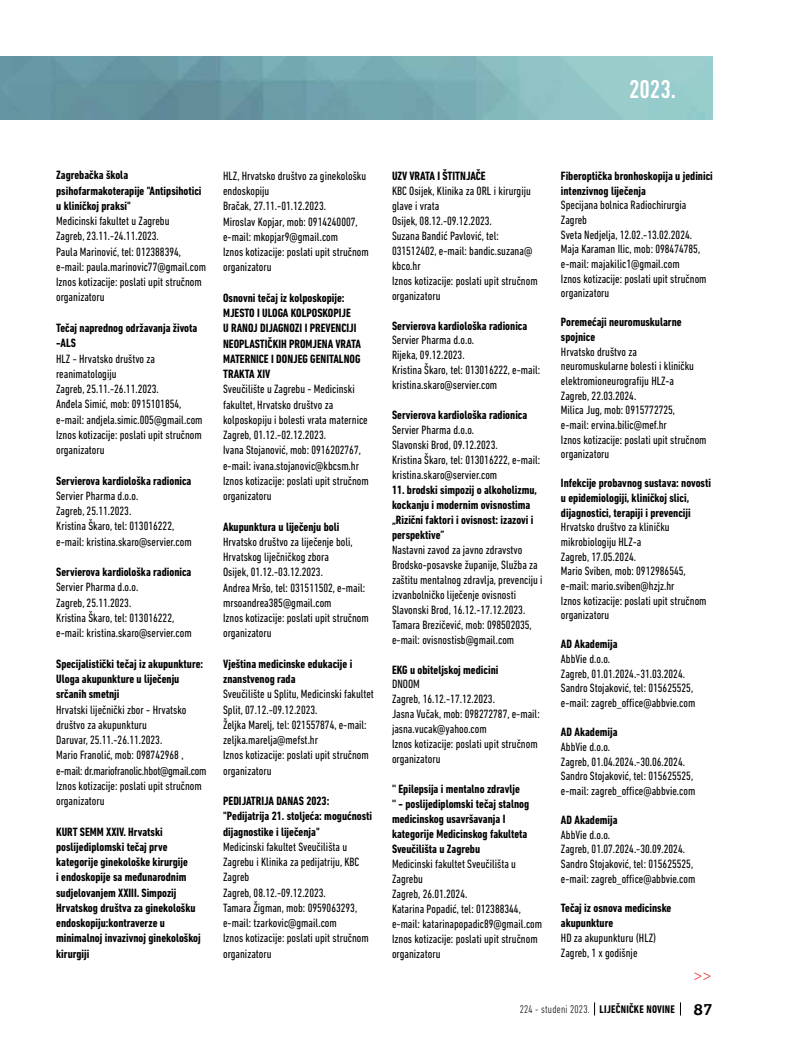
<style>
.page{position:relative;width:798px;height:1046px;background:#fff}
.page>*{position:absolute;margin:0;border:0;box-sizing:border-box;transform-origin:0 0}
.t1{font:500 condensed 26.25px "DIN Next LT Pro";color:#fff}
.t2{font:italic 15px "Minion Pro";color:#ed1d24}
.t3{font:condensed 12.25px/15.2px "DIN Next LT Pro";color:#000}
.t4{font:700 condensed 12.25px/15.2px "DIN Next LT Pro";color:#000}
.t5{font:300 condensed 11.25px "DIN Next LT Pro";letter-spacing:.02em;color:#000}
.s1{font-weight:700}
.s2{font-family:"PF Agora Slab Pro";font-weight:700;font-stretch:normal;font-size:16.25px}
</style>
<div class="page">
<svg style="left:680px;top:1002px;width:1px;height:13px"></svg>
<svg style="left:594px;top:1002px;width:1px;height:13px"></svg>
<svg style="left:0;top:57px;width:712px;height:63px"></svg>
<h1 class="t1" style="left:628px;top:74px;width:48px">2023.</h1>
<p class="t4" style="left:56px;top:168px;width:147px">Zagrebačka škola psihofarmakoterapije "Antipsihotici u kliničkoj praksi"</p>
<p class="t3" style="left:56px;top:213px;width:151px">Medicinski fakultet u Zagrebu<br>Zagreb, 23.11.-24.11.2023.<br>Paula Marinović, tel: 012388394, e-mail: paula.marinovic77@gmail.com<br>Iznos kotizacije: poslati upit stručnom organizatoru</p>
<p class="t4" style="left:56px;top:320px;width:142px">Tečaj naprednog održavanja života -ALS</p>
<p class="t3" style="left:56px;top:350px;width:148px">HLZ - Hrvatsko društvo za reanimatologiju<br>Zagreb, 25.11.-26.11.2023.<br>Anđela Simić, mob: 0915101854, e-mail: andjela.simic.005@gmail.com<br>Iznos kotizacije: poslati upit stručnom organizatoru</p>
<p class="t4" style="left:56px;top:473px;width:137px">Servierova kardiološka radionica</p>
<p class="t3" style="left:56px;top:488px;width:137px">Servier Pharma d.o.o.<br>Zagreb, 25.11.2023.<br>Kristina Škaro, tel: 013016222, e-mail: kristina.skaro@servier.com</p>
<p class="t4" style="left:56px;top:564px;width:137px">Servierova kardiološka radionica</p>
<p class="t3" style="left:56px;top:579px;width:137px">Servier Pharma d.o.o.<br>Zagreb, 25.11.2023.<br>Kristina Škaro, tel: 013016222, e-mail: kristina.skaro@servier.com</p>
<p class="t4" style="left:56px;top:655px;width:148px">Specijalistički tečaj iz akupunkture:<br>Uloga akupunkture u liječenju srčanih smetnji</p>
<p class="t3" style="left:56px;top:701px;width:152px">Hrvatski liječnički zbor - Hrvatsko društvo za akupunkturu<br>Daruvar, 25.11.-26.11.2023.<br>Mario Franolić, mob: 098742968 , e-mail: dr.mariofranolic.hbot@gmail.com<br>Iznos kotizacije: poslati upit stručnom organizatoru</p>
<p class="t4" style="left:56px;top:823px;width:146px">KURT SEMM XXIV. Hrvatski poslijediplomski tečaj prve kategorije ginekološke kirurgije<br>i endoskopije sa međunarodnim sudjelovanjem XXIII. Simpozij<br>Hrvatskog društva za ginekološku endoskopiju:kontraverze u minimalnoj invazivnoj ginekološkoj kirurgiji</p>
<p class="t3" style="left:223px;top:168px;width:147px">HLZ, Hrvatsko društvo za ginekološku endoskopiju<br>Bračak, 27.11.-01.12.2023.<br>Miroslav Kopjar, mob: 0914240007, e-mail: mkopjar9@gmail.com<br>Iznos kotizacije: poslati upit stručnom organizatoru</p>
<p class="t4" style="left:223px;top:290px;width:139px">Osnovni tečaj iz kolposkopije:<br>MJESTO I ULOGA KOLPOSKOPIJE<br>U RANOJ DIJAGNOZI I PREVENCIJI<br>NEOPLASTIČKIH PROMJENA VRATA<br>MATERNICE I DONJEG GENITALNOG<br>TRAKTA XIV</p>
<p class="t3" style="left:223px;top:381px;width:147px">Sveučilište u Zagrebu - Medicinski fakultet, Hrvatsko društvo za kolposkopiju i bolesti vrata maternice Zagreb, 01.12.-02.12.2023.<br>Ivana Stojanović, mob: 0916202767, e-mail: ivana.stojanovic@kbcsm.hr Iznos kotizacije: poslati upit stručnom organizatoru</p>
<p class="t4" style="left:223px;top:519px;width:118px">Akupunktura u liječenju boli</p>
<p class="t3" style="left:223px;top:534px;width:147px">Hrvatsko društvo za liječenje boli,<br>Hrvatskog liječničkog zbora<br>Osijek, 01.12.-03.12.2023.<br>Andrea Mršo, tel: 031511502, e-mail: mrsoandrea385@gmail.com<br>Iznos kotizacije: poslati upit stručnom organizatoru</p>
<p class="t4" style="left:223px;top:656px;width:131px">Vještina medicinske edukacije i znanstvenog rada</p>
<p class="t3" style="left:223px;top:686px;width:152px">Sveučilište u Splitu, Medicinski fakultet<br>Split, 07.12.-09.12.2023.<br>Željka Marelj, tel: 021557874, e-mail: zeljka.marelja@mefst.hr<br>Iznos kotizacije: poslati upit stručnom organizatoru</p>
<p class="t4" style="left:223px;top:793px;width:150px">PEDIJATRIJA DANAS 2023: "Pedijatrija 21. stoljeća: mogućnosti dijagnostike i liječenja"</p>
<p class="t3" style="left:223px;top:838px;width:147px">Medicinski fakultet Sveučilišta u<br>Zagrebu i Klinika za pedijatriju, KBC<br>Zagreb<br>Zagreb, 08.12.-09.12.2023.<br>Tamara Žigman, mob: 0959063293, e-mail: tzarkovic@gmail.com<br>Iznos kotizacije: poslati upit stručnom organizatoru</p>
<p class="t4" style="left:392px;top:168px;width:95px">UZV VRATA I ŠTITNJAČE</p>
<p class="t3" style="left:392px;top:183px;width:147px">KBC Osijek, Klinika za ORL i kirurgiju glave i vrata<br>Osijek, 08.12.-09.12.2023.<br>Suzana Bandić Pavlović, tel:<br>031512402, e-mail: bandic.suzana@ kbco.hr<br>Iznos kotizacije: poslati upit stručnom organizatoru</p>
<p class="t4" style="left:392px;top:318px;width:137px">Servierova kardiološka radionica</p>
<p class="t3" style="left:392px;top:333px;width:150px">Servier Pharma d.o.o.<br>Rijeka, 09.12.2023.<br>Kristina Škaro, tel: 013016222, e-mail: kristina.skaro@servier.com</p>
<p class="t4" style="left:392px;top:407px;width:137px">Servierova kardiološka radionica</p>
<p class="t3" style="left:392px;top:422px;width:150px">Servier Pharma d.o.o.<br>Slavonski Brod, 09.12.2023.<br>Kristina Škaro, tel: 013016222, e-mail: kristina.skaro@servier.com</p>
<p class="t4" style="left:392px;top:482px;width:146px">11. brodski simpozij o alkoholizmu, kockanju i modernim ovisnostima „Rizični faktori i ovisnost: izazovi i perspektive”</p>
<p class="t3" style="left:392px;top:542px;width:152px">Nastavni zavod za javno zdravstvo Brodsko-posavske županije, Služba za zaštitu mentalnog zdravlja, prevenciju i izvanbolničko liječenje ovisnosti Slavonski Brod, 16.12.-17.12.2023.<br>Tamara Brezičević, mob: 098502035, e-mail: ovisnostisb@gmail.com</p>
<p class="t4" style="left:392px;top:661px;width:108px">EKG u obiteljskoj medicini</p>
<p class="t3" style="left:392px;top:676px;width:149px">DNOOM<br>Zagreb, 16.12.-17.12.2023.<br>Jasna Vučak, mob: 098272787, e-mail: jasna.vucak@yahoo.com<br>Iznos kotizacije: poslati upit stručnom organizatoru</p>
<p class="t4" style="left:392px;top:781px;width:139px">'' Epilepsija i mentalno zdravlje<br>'' - poslijediplomski tečaj stalnog medicinskog usavršavanja I kategorije Medicinskog fakulteta<br>Sveučilišta u Zagrebu</p>
<p class="t3" style="left:392px;top:856px;width:152px">Medicinski fakultet Sveučilišta u<br>Zagrebu<br>Zagreb, 26.01.2024.<br>Katarina Popadić, tel: 012388344, e-mail: katarinapopadic89@gmail.com<br>Iznos kotizacije: poslati upit stručnom organizatoru</p>
<p class="t4" style="left:560px;top:169px;width:153px;line-height:14.6px">Fiberoptička bronhoskopija u jedinici intenzivnog liječenja</p>
<p class="t3" style="left:560px;top:198px;width:147px;line-height:14.6px">Specijana bolnica Radiochirurgia<br>Zagreb<br>Sveta Nedjelja, 12.02.-13.02.2024.<br>Maja Karaman Ilic, mob: 098474785, e-mail: majakilic1@gmail.com<br>Iznos kotizacije: poslati upit stručnom organizatoru</p>
<p class="t4" style="left:560px;top:315px;width:122px;line-height:14.6px">Poremećaji neuromuskularne spojnice</p>
<p class="t3" style="left:560px;top:344px;width:147px;line-height:14.6px">Hrvatsko društvo za neuromuskularne bolesti i kliničku elektromioneurografiju HLZ-a<br>Zagreb, 22.03.2024.<br>Milica Jug, mob: 0915772725,<br>e-mail: ervina.bilic@mef.hr<br>Iznos kotizacije: poslati upit stručnom organizatoru</p>
<p class="t4" style="left:560px;top:476px;width:151px;line-height:14.6px">Infekcije probavnog sustava: novosti u epidemiologiji, kliničkoj slici, dijagnostici, terapiji i prevenciji</p>
<p class="t3" style="left:560px;top:519px;width:147px;line-height:14.6px">Hrvatsko društvo za kliničku mikrobiologiju HLZ-a<br>Zagreb, 17.05.2024.<br>Mario Sviben, mob: 0912986545, e-mail: mario.sviben@hzjz.hr<br>Iznos kotizacije: poslati upit stručnom organizatoru</p>
<p class="t4" style="left:560px;top:636px;width:58px">AD Akademija</p>
<p class="t3" style="left:560px;top:651px;width:136px;line-height:14.6px">AbbVie d.o.o.<br>Zagreb, 01.01.2024.-31.03.2024.<br>Sandro Stojaković, tel: 015625525, e-mail: zagreb_office@abbvie.com</p>
<p class="t4" style="left:560px;top:724px;width:58px">AD Akademija</p>
<p class="t3" style="left:560px;top:739px;width:136px;line-height:14.6px">AbbVie d.o.o.<br>Zagreb, 01.04.2024.-30.06.2024.<br>Sandro Stojaković, tel: 015625525, e-mail: zagreb_office@abbvie.com</p>
<p class="t4" style="left:560px;top:812px;width:58px">AD Akademija</p>
<p class="t3" style="left:560px;top:827px;width:136px;line-height:14.6px">AbbVie d.o.o.<br>Zagreb, 01.07.2024.-30.09.2024.<br>Sandro Stojaković, tel: 015625525, e-mail: zagreb_office@abbvie.com</p>
<p class="t4" style="left:560px;top:900px;width:112px;line-height:14.6px">Tečaj iz osnova medicinske akupunkture</p>
<p class="t3" style="left:560px;top:929px;width:97px">HD za akupunkturu (HLZ)<br>Zagreb, 1 x godišnje</p>
<p class="t2" style="left:693px;top:964px;width:19px">&gt;&gt;</p>
<p class="t5" style="left:519px;top:1002px;width:195px">224 - studeni 2023. <span class="s1">LIJEČNIČKE NOVINE</span> <span class="s2">87</span></p>
</div>
